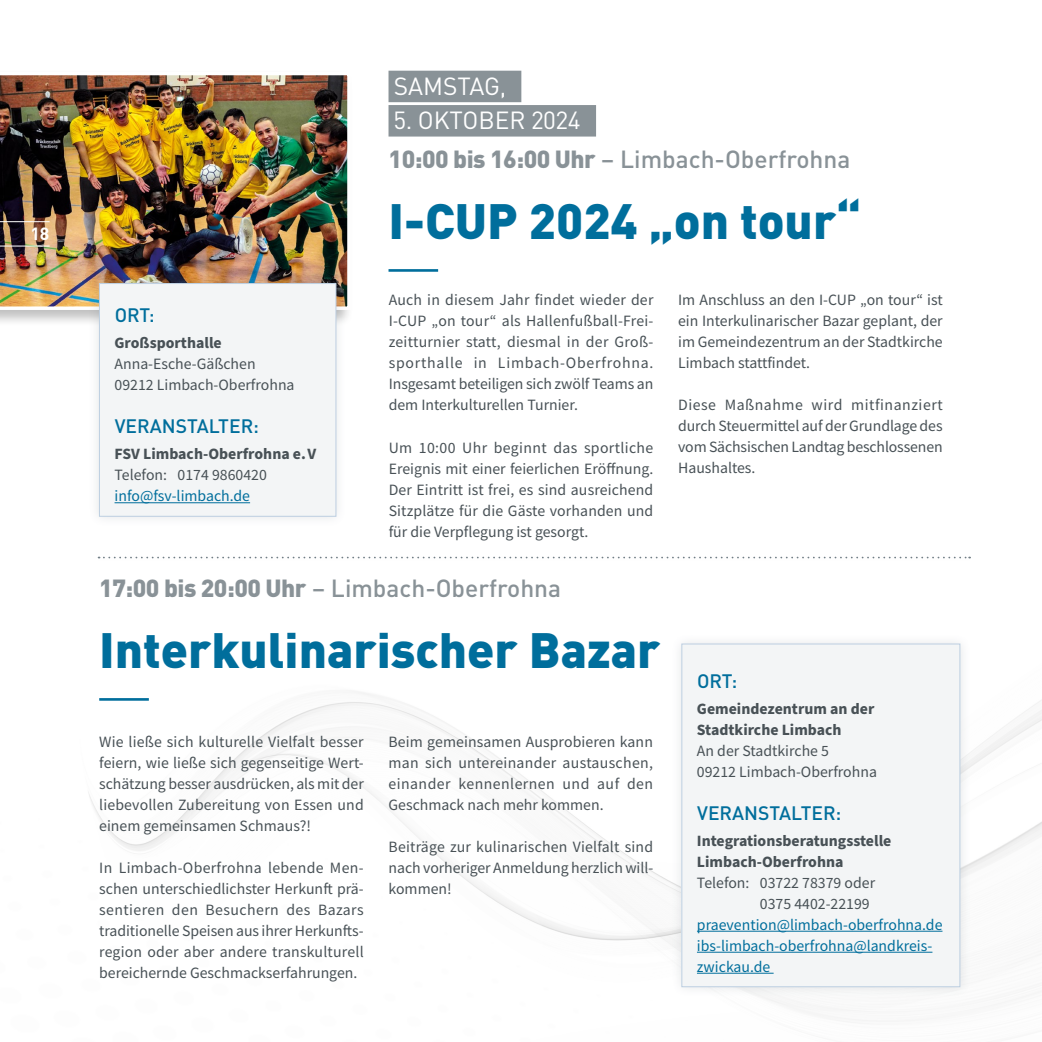
<style>
.page{position:relative;width:1042px;height:1042px;background:#fff}
.page>*{position:absolute;margin:0;border:0;box-sizing:border-box;transform-origin:0 0}
.t1{font:900 49px "DIN Pro";color:#006e9c}
.t2{font:500 24.5px/39.4px "DIN Pro";color:#899297}
.t3{font:24.5px "DIN Pro";letter-spacing:-.005em;color:#fff}
.t4{font:500 19.25px "DIN Pro";color:#006e9c}
.t5{font:700 17.5px "DIN Pro";color:#fff}
.t6{font:15.75px/21px "Source Sans Pro";color:#485156;text-align:justify}
.t7{font:700 15.75px/21px "Source Sans Pro";color:#485156}
.t8{font:15.75px/21px "Source Sans Pro";color:#006e9c}
.s1{font-weight:400;color:#fff}
.s2{font-weight:900}
</style>
<div class="page">
<img style="left:88px;top:70px;width:954px;height:951px">
<div style="left:0;top:70px;width:353px;height:257px;background:#000;opacity:.25"></div>
<img style="left:0;top:72px;width:351px;height:238px">
<div style="left:388px;top:71px;width:133px;height:31px;background:#899297"></div>
<div style="left:388px;top:105px;width:208px;height:32px;background:#899297"></div>
<hr style="left:388px;top:269px;width:50px;height:3px;background:#006e9c">
<div style="left:671px;top:633px;width:300px;height:365px;background:#717e86;opacity:.2"></div>
<div style="left:682px;top:644px;width:278px;height:343px;background:#f3f5f6"></div>
<hr style="left:697px;top:931px;width:245px;height:1px;background:#006e9c">
<hr style="left:697px;top:952px;width:235px;height:1px;background:#006e9c">
<hr style="left:697px;top:973px;width:76px;height:1px;background:#006e9c">
<div style="left:681px;top:644px;width:279px;height:343px;border:1px solid #bdcfe1"></div>
<hr style="left:99px;top:698px;width:50px;height:3px;background:#006e9c">
<div style="left:89px;top:273px;width:258px;height:254px;background:#717e86;opacity:.2"></div>
<div style="left:99px;top:283px;width:237px;height:233px;background:#f3f5f6"></div>
<hr style="left:115px;top:502px;width:135px;height:1px;background:#006e9c">
<div style="left:99px;top:283px;width:237px;height:233px;border:1px solid #bdcfe1"></div>
<div style="left:88px;top:547px;width:891px;height:21px;background:#fff"></div>
<svg style="left:99px;top:557px;width:871px;height:1px"></svg>
<hr style="left:0;top:246px;width:50px;height:1px;background:#fff">
<hr style="left:0;top:221px;width:50px;height:1px;background:#fff">
<p class="t5" style="left:30px;top:219px;width:21px">18</p>
<p class="t4" style="left:115px;top:300px;width:42px">ORT:</p>
<p class="t7" style="left:115px;top:333px;width:109px">Großsporthalle</p>
<p class="t6" style="left:115px;top:353px;width:181px">Anna-Esche-Gäßchen<br>09212 Limbach-Oberfrohna</p>
<p class="t4" style="left:115px;top:411px;width:146px">VERANSTALTER:</p>
<p class="t7" style="left:115px;top:444px;width:203px">FSV Limbach-Oberfrohna e. V</p>
<p class="t6" style="left:115px;top:464px;width:154px">Telefon: 0174 9860420</p>
<p class="t8" style="left:115px;top:485px;width:137px">info@fsv-limbach.de</p>
<h2 class="t3" style="left:394px;top:67px;width:114px">SAMSTAG,</h2>
<h2 class="t2" style="left:388px;top:98px;width:463px"><span class="s1">5. OKTOBER 2024<br></span><span class="s2">10:00 bis 16:00 Uhr</span> – Limbach-Oberfrohna</h2>
<h1 class="t1" style="left:388px;top:179px;width:474px">I-CUP 2024 „on tour“</h1>
<p class="t6" style="left:389px;top:290px;width:266px">Auch in diesem Jahr findet wieder der I-CUP „on tour“ als Hallenfußball-Frei&shy;zeitturnier statt, diesmal in der Groß&shy;sporthalle in Limbach-Oberfrohna.<br>Insgesamt beteiligen sich zwölf Teams an dem Interkulturellen Turnier.</p>
<p class="t6" style="left:389px;top:437px;width:266px">Um 10:00 Uhr beginnt das sportliche Ereignis mit einer feierlichen Eröffnung.<br>Der Eintritt ist frei, es sind ausreichend Sitzplätze für die Gäste vorhanden und für die Verpflegung ist gesorgt.</p>
<p class="t6" style="left:678px;top:290px;width:266px">Im Anschluss an den I-CUP „on tour“ ist ein Interkulinarischer Bazar geplant, der im Gemeindezentrum an der Stadtkirche Limbach stattfindet.</p>
<p class="t6" style="left:678px;top:395px;width:266px">Diese Maßnahme wird mitfinanziert durch Steuermittel auf der Grundlage des vom Sächsischen Landtag beschlossenen Haushaltes.</p>
<h2 class="t2" style="left:99px;top:566px;width:463px"><span class="s2">17:00 bis 20:00 Uhr</span> – Limbach-Oberfrohna</h2>
<h1 class="t1" style="left:99px;top:608px;width:563px">Interkulinarischer Bazar</h1>
<p class="t6" style="left:99px;top:731px;width:266px">Wie ließe sich kulturelle Vielfalt besser feiern, wie ließe sich gegenseitige Wert&shy;schätzung besser ausdrücken, als mit der liebevollen Zubereitung von Essen und einem gemeinsamen Schmaus?!</p>
<p class="t6" style="left:99px;top:857px;width:266px">In Limbach-Oberfrohna lebende Men&shy;schen unterschiedlichster Herkunft prä&shy;sentieren den Besuchern des Bazars traditionelle Speisen aus ihrer Herkunfts&shy;region oder aber andere transkulturell bereichernde Geschmackserfahrungen.</p>
<p class="t6" style="left:388px;top:731px;width:266px">Beim gemeinsamen Ausprobieren kann man sich untereinander austauschen, einander kennenlernen und auf den Geschmack nach mehr kommen.</p>
<p class="t6" style="left:388px;top:836px;width:266px">Beiträge zur kulinarischen Vielfalt sind nach vorheriger Anmeldung herzlich will&shy;kommen!</p>
<p class="t4" style="left:697px;top:665px;width:42px">ORT:</p>
<p class="t7" style="left:697px;top:698px;width:179px">Gemeindezentrum an der<br>Stadtkirche Limbach</p>
<p class="t6" style="left:697px;top:740px;width:181px">An der Stadtkirche 5<br>09212 Limbach-Oberfrohna</p>
<p class="t4" style="left:697px;top:797px;width:146px">VERANSTALTER:</p>
<p class="t7" style="left:697px;top:830px;width:196px">Integrationsberatungsstelle<br>Limbach-Oberfrohna</p>
<p class="t6" style="left:760px;top:872px;width:117px;text-indent:-63px">Telefon: 03722 78379 oder<br>0375 4402-22199</p>
<p class="t8" style="left:697px;top:914px;width:247px">praevention@limbach-oberfrohna.de ibs-limbach-oberfrohna@landkreis&shy;zwickau.de</p>
</div>
